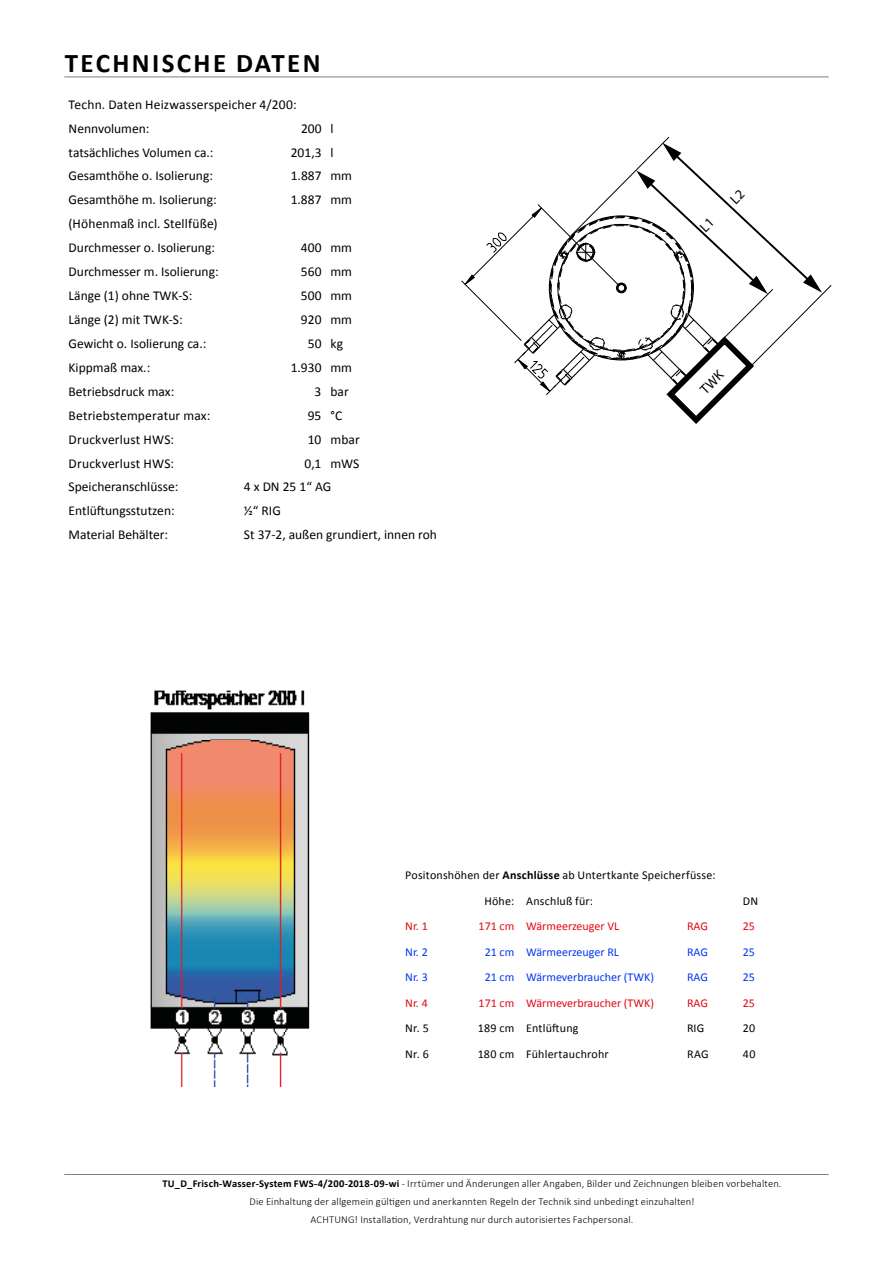
<style>
.page{position:relative;width:893px;height:1263px;background:#fff}
.page>*{position:absolute;margin:0;border:0;box-sizing:border-box;transform-origin:0 0}
.t1{font:700 27px "Calibri";letter-spacing:.09em;color:#000}
.t2{font:13.5px/23.9px "Calibri";color:#000}
.t3{font:12px/25.5px "Calibri";letter-spacing:.015em;color:#000}
.t4{font:12px "Calibri";color:#e30613}
.t5{font:12px "Calibri";color:#0036f2}
.t6{font:300 10.5px/18px "Calibri";letter-spacing:.015em;color:#000;text-align:center}
.s1{font-weight:700}
</style>
<div class="page">
<hr style="left:64px;top:1174px;width:765px;height:1px;background:#808080">
<hr style="left:64px;top:77px;width:765px;height:1px;background:#808080">
<img style="left:150px;top:690px;width:160px;height:396px">
<svg style="left:461px;top:136px;width:371px;height:288px"></svg>
<h1 class="t1" style="left:65px;top:46px;width:257px">TECHNISCHE DATEN</h1>
<p class="t2" style="left:69px;top:92px;width:229px">Techn. Daten Heizwasserspeicher 4/200:<br>Nennvolumen:</p>
<p class="t2" style="left:301px;top:116px;width:34px">200 l</p>
<p class="t2" style="left:69px;top:140px;width:146px">tatsächliches Volumen ca.:</p>
<p class="t2" style="left:291px;top:140px;width:44px">201,3 l</p>
<p class="t2" style="left:69px;top:164px;width:146px">Gesamthöhe o. Isolierung:</p>
<p class="t2" style="left:291px;top:164px;width:63px">1.887 mm</p>
<p class="t2" style="left:69px;top:188px;width:150px">Gesamthöhe m. Isolierung:</p>
<p class="t2" style="left:291px;top:188px;width:63px">1.887 mm</p>
<p class="t2" style="left:69px;top:212px;width:150px">(Höhenmaß incl. Stellfüße)<br>Durchmesser o. Isolierung:</p>
<p class="t2" style="left:301px;top:236px;width:53px">400 mm</p>
<p class="t2" style="left:69px;top:260px;width:152px">Durchmesser m. Isolierung:</p>
<p class="t2" style="left:301px;top:260px;width:53px">560 mm</p>
<p class="t2" style="left:69px;top:284px;width:125px">Länge (1) ohne TWK-S:</p>
<p class="t2" style="left:301px;top:284px;width:53px">500 mm</p>
<p class="t2" style="left:69px;top:308px;width:116px">Länge (2) mit TWK-S:</p>
<p class="t2" style="left:301px;top:308px;width:53px">920 mm</p>
<p class="t2" style="left:69px;top:332px;width:139px">Gewicht o. Isolierung ca.:</p>
<p class="t2" style="left:308px;top:332px;width:37px">50 kg</p>
<p class="t2" style="left:69px;top:355px;width:83px">Kippmaß max.:</p>
<p class="t2" style="left:291px;top:355px;width:63px">1.930 mm</p>
<p class="t2" style="left:69px;top:379px;width:107px">Betriebsdruck max:</p>
<p class="t2" style="left:315px;top:379px;width:36px">3 bar</p>
<p class="t2" style="left:69px;top:403px;width:143px">Betriebstemperatur max:</p>
<p class="t2" style="left:308px;top:403px;width:36px">95 °C</p>
<p class="t2" style="left:69px;top:427px;width:107px">Druckverlust HWS:</p>
<p class="t2" style="left:308px;top:427px;width:54px">10 mbar</p>
<p class="t2" style="left:69px;top:451px;width:107px">Druckverlust HWS:</p>
<p class="t2" style="left:304px;top:451px;width:56px">0,1 mWS</p>
<p class="t2" style="left:69px;top:475px;width:111px">Speicheranschlüsse:</p>
<p class="t2" style="left:244px;top:475px;width:89px">4 x DN 25 1“ AG</p>
<p class="t2" style="left:69px;top:499px;width:108px">Entlüftungsstutzen:</p>
<p class="t2" style="left:244px;top:499px;width:39px">½“ RIG</p>
<p class="t2" style="left:69px;top:523px;width:101px">Material Behälter:</p>
<p class="t2" style="left:244px;top:523px;width:195px">St 37-2, außen grundiert, innen roh</p>
<p class="t3" style="left:484px;top:862px;width:233px;text-indent:-79px">Positonshöhen der <span class="s1">Anschlüsse</span> ab Untertkante Speicherfüsse:<br>Höhe: Anschluß für:</p>
<p class="t3" style="left:743px;top:888px;width:17px">DN</p>
<p class="t4" style="left:405px;top:918px;width:24px">Nr. 1</p>
<p class="t4" style="left:479px;top:918px;width:142px">171 cm Wärmeerzeuger VL</p>
<p class="t4" style="left:687px;top:918px;width:22px">RAG</p>
<p class="t4" style="left:743px;top:918px;width:14px">25</p>
<p class="t5" style="left:405px;top:944px;width:24px">Nr. 2</p>
<p class="t5" style="left:485px;top:944px;width:136px">21 cm Wärmeerzeuger RL</p>
<p class="t5" style="left:687px;top:944px;width:22px">RAG</p>
<p class="t5" style="left:743px;top:944px;width:14px">25</p>
<p class="t5" style="left:405px;top:969px;width:24px">Nr. 3</p>
<p class="t5" style="left:485px;top:969px;width:171px">21 cm Wärmeverbraucher (TWK)</p>
<p class="t5" style="left:687px;top:969px;width:22px">RAG</p>
<p class="t5" style="left:743px;top:969px;width:14px">25</p>
<p class="t4" style="left:405px;top:995px;width:24px">Nr. 4</p>
<p class="t4" style="left:479px;top:995px;width:177px">171 cm Wärmeverbraucher (TWK)</p>
<p class="t4" style="left:687px;top:995px;width:22px">RAG</p>
<p class="t4" style="left:743px;top:995px;width:14px">25</p>
<p class="t3" style="left:405px;top:1015px;width:25px">Nr. 5</p>
<p class="t3" style="left:478px;top:1015px;width:102px">189 cm Entlüftung</p>
<p class="t3" style="left:687px;top:1015px;width:19px">RIG</p>
<p class="t3" style="left:743px;top:1015px;width:14px">20</p>
<p class="t3" style="left:405px;top:1041px;width:25px">Nr. 6</p>
<p class="t3" style="left:478px;top:1041px;width:133px">180 cm Fühlertauchrohr</p>
<p class="t3" style="left:687px;top:1041px;width:23px">RAG</p>
<p class="t3" style="left:743px;top:1041px;width:14px">40</p>
<p class="t6" style="left:162px;top:1175px;width:621px"><span class="s1">TU_D_Frisch-Wasser-System FWS-4/200-2018-09-wi</span> - Irrtümer und Änderungen aller Angaben, Bilder und Zeichnungen bleiben vorbehalten.<br>Die Einhaltung der allgemein gültigen und anerkannten Regeln der Technik sind unbedingt einzuhalten!<br>ACHTUNG! Installation, Verdrahtung nur durch autorisiertes Fachpersonal.</p>
</div>
